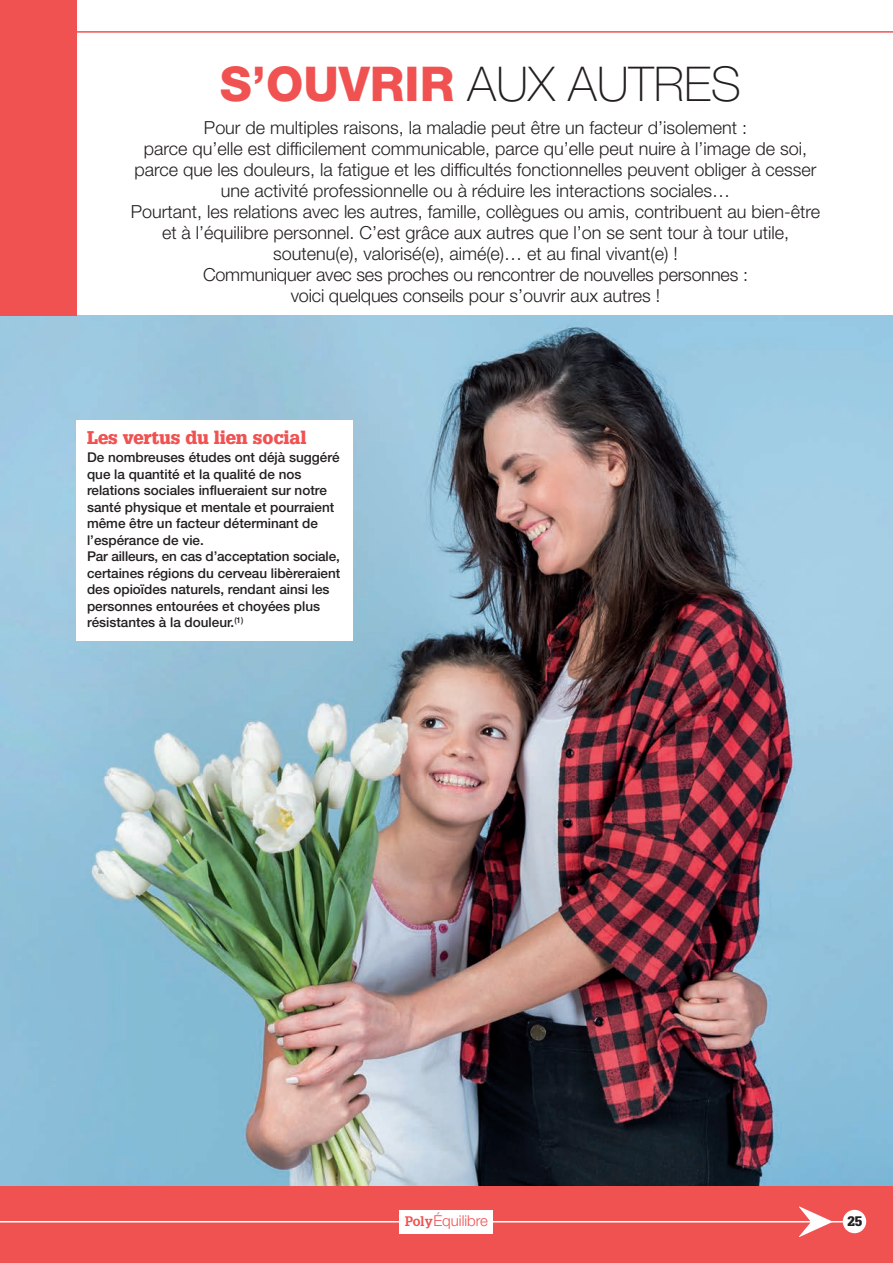
<style>
.page{position:relative;width:893px;height:1263px;background:#fff}
.page>*{position:absolute;margin:0;border:0;box-sizing:border-box;transform-origin:0 0}
.t1{font:100 48px "Helvetica Neue";color:#231f20}
.t2{font:300 18px/21px "Helvetica Neue";color:#231f20;text-align:center}
.t3{font:900 18px "Glypha";color:#f05252}
.t4{font:300 15px "Helvetica Neue";color:#f05252}
.t5{font:500 13.5px/16.5px "Helvetica Neue";color:#231f20}
.t6{font:900 13.5px "Glypha";color:#231f20}
.s1{font-weight:800;color:#f05252}
.s2{font-family:"Glypha";font-weight:700;font-size:13.5px}
</style>
<div class="page">
<img style="left:0;top:316px;width:893px;height:870px">
<div style="left:0;top:1186px;width:893px;height:77px;background:#f05252"></div>
<hr style="left:0;top:1221px;width:865px;height:1px;background:#fff">
<div style="left:843px;top:1210px;width:23px;height:23px;background:#fff;border-radius:50%"></div>
<div style="left:400px;top:1210px;width:93px;height:23px;background:#fff"></div>
<div style="left:0;top:0;width:77px;height:316px;background:#f05252"></div>
<hr style="left:0;top:31px;width:893px;height:2px;background:#f05252">
<div style="left:77px;top:420px;width:276px;height:220px;background:#fff"></div>
<svg style="left:799px;top:1206px;width:33px;height:31px"></svg>
<h1 class="t1" style="left:220px;top:67px;width:523px"><span class="s1">S’OUVRIR</span> AUX AUTRES</h1>
<p class="t2" style="left:131px;top:119px;width:691px">Pour de multiples raisons, la maladie peut être un facteur d’isolement :<br>parce qu’elle est difficilement communicable, parce qu’elle peut nuire à l’image de soi, parce que les douleurs, la fatigue et les difficultés fonctionnelles peuvent obliger à cesser une activité professionnelle ou à réduire les interactions sociales…<br>Pourtant, les relations avec les autres, famille, collègues ou amis, contribuent au bien-être et à l’équilibre personnel. C’est grâce aux autres que l’on se sent tour à tour utile, soutenu(e), valorisé(e), aimé(e)… et au final vivant(e) !<br>Communiquer avec ses proches ou rencontrer de nouvelles personnes :<br>voici quelques conseils pour s’ouvrir aux autres !</p>
<p class="t3" style="left:87px;top:430px;width:221px">Les vertus du lien social</p>
<p class="t5" style="left:87px;top:450px;width:255px">De nombreuses études ont déjà suggéré que la quantité et la qualité de nos relations sociales influeraient sur notre santé physique et mentale et pourraient même être un facteur déterminant de l’espérance de vie.<br>Par ailleurs, en cas d’acceptation sociale, certaines régions du cerveau libèreraient des opioïdes naturels, rendant ainsi les personnes entourées et choyées plus résistantes à la douleur.<sup>(1)</sup></p>
<p class="t4" style="left:405px;top:1215px;width:85px"><span class="s2">Poly</span>Équilibre</p>
<p class="t6" style="left:847px;top:1216px;width:16px">25</p>
</div>
